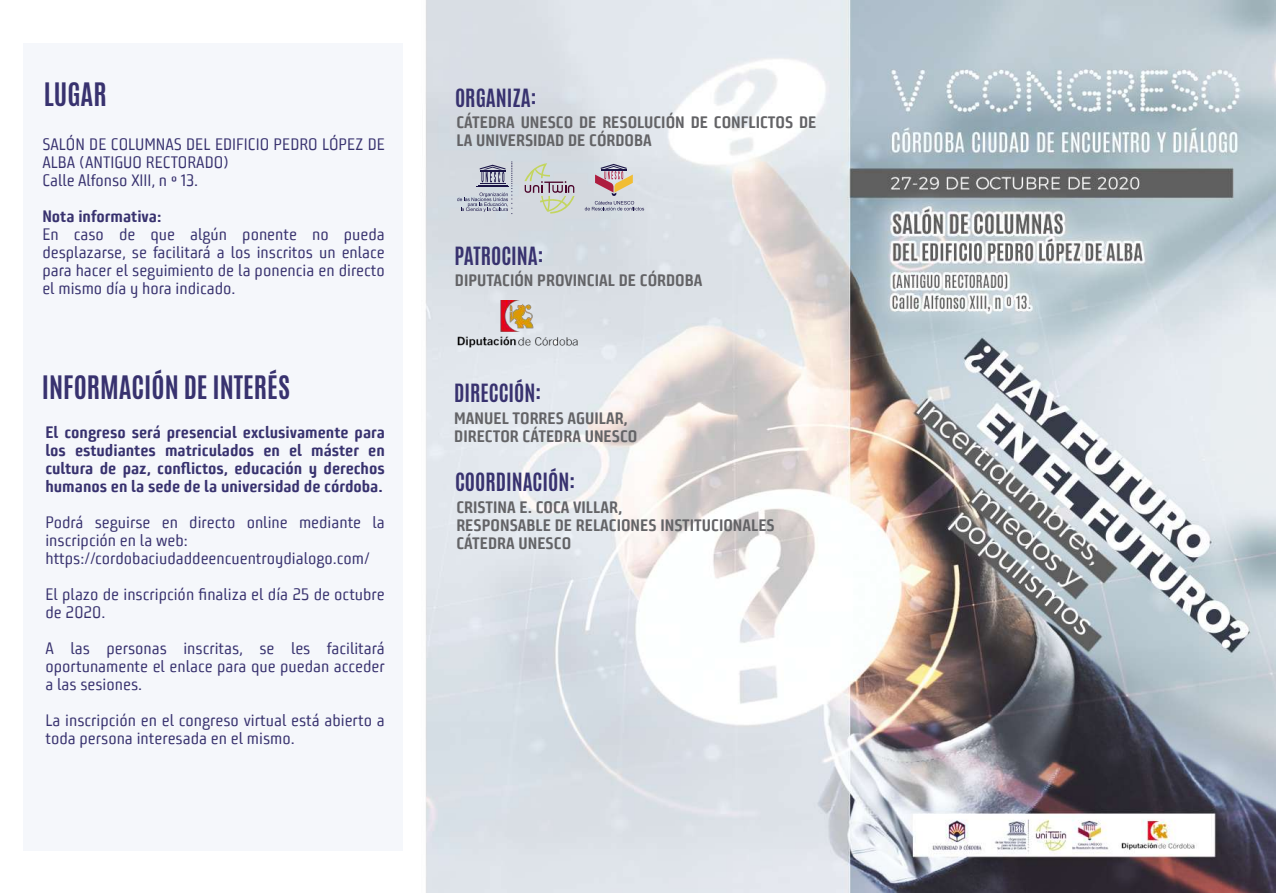
<style>
.page{position:relative;width:1276px;height:893px;background:#fff}
.page>*{position:absolute;margin:0;border:0;box-sizing:border-box;transform-origin:0 0}
.t1{font:700 27px "Antonio";color:#38326f}
.t2{font:700 21px "Antonio";color:#38326f}
.t3{font:16.5px/18px "Bunuelo Clean Pro";color:#38326f}
.t4{font:700 16.5px/18px "Bunuelo Clean Pro";color:#636366}
.t5{font:700 16.5px/18px "Bunuelo Clean Pro";color:#38326f;text-align:justify}
</style>
<div class="page">
<img style="left:425px;top:1px;width:851px;height:892px">
<div style="left:23px;top:43px;width:380px;height:807px;background:#f5f7fb"></div>
<img style="left:457px;top:300px;width:122px;height:47px">
<svg style="left:585px;top:164px;width:59px;height:46px;background:#c7bdc1"></svg>
<svg style="left:457px;top:161px;width:55px;height:53px;background:#b6bac7"></svg>
<svg style="left:524px;top:163px;width:50px;height:51px;background:#c7c9c4"></svg>
<h1 class="t1" style="left:44px;top:74px;width:64px">LUGAR</h1>
<p class="t3" style="left:42px;top:135px;width:344px">SALÓN DE COLUMNAS DEL EDIFICIO PEDRO LÓPEZ DE<br>ALBA (ANTIGUO RECTORADO)<br>Calle Alfonso XIII, n º 13.</p>
<p class="t5" style="left:42px;top:207px;width:121px">Nota informativa:</p>
<p class="t3" style="left:42px;top:225px;width:344px;text-align:justify">En caso de que algún ponente no pueda desplazarse, se facilitará a los inscritos un enlace para hacer el seguimiento de la ponencia en directo el mismo día y hora indicado.</p>
<h1 class="t1" style="left:42px;top:367px;width:250px">INFORMACIÓN DE INTERÉS</h1>
<p class="t5" style="left:45px;top:424px;width:341px">El congreso será presencial exclusivamente para los estudiantes matriculados en el máster en cultura de paz, conflictos, educación y derechos humanos en la sede de la universidad de córdoba.</p>
<p class="t3" style="left:45px;top:514px;width:341px">Podrá seguirse en directo online mediante la inscripción en la web: https://cordobaciudaddeencuentroydialogo.com/</p>
<p class="t3" style="left:45px;top:586px;width:341px">El plazo de inscripción finaliza el día 25 de octubre de 2020.</p>
<p class="t3" style="left:45px;top:640px;width:341px;text-align:justify">A las personas inscritas, se les facilitará oportunamente el enlace para que puedan acceder a las sesiones.</p>
<p class="t3" style="left:45px;top:712px;width:341px">La inscripción en el congreso virtual está abierto a toda persona interesada en el mismo.</p>
<p class="t2" style="left:455px;top:83px;width:83px">ORGANIZA:</p>
<p class="t4" style="left:456px;top:113px;width:361px">CÁTEDRA UNESCO DE RESOLUCIÓN DE CONFLICTOS DE<br>LA UNIVERSIDAD DE CÓRDOBA</p>
<p class="t2" style="left:454px;top:240px;width:91px">PATROCINA:</p>
<p class="t4" style="left:455px;top:271px;width:249px">DIPUTACIÓN PROVINCIAL DE CÓRDOBA</p>
<p class="t2" style="left:454px;top:377px;width:88px">DIRECCIÓN:</p>
<p class="t4" style="left:454px;top:410px;width:185px">MANUEL TORRES AGUILAR,<br>DIRECTOR CÁTEDRA UNESCO</p>
<p class="t2" style="left:455px;top:466px;width:121px">COORDINACIÓN:</p>
<p class="t4" style="left:456px;top:498px;width:320px">CRISTINA E. COCA VILLAR,<br>RESPONSABLE DE RELACIONES INSTITUCIONALES<br>CÁTEDRA UNESCO</p>
</div>
